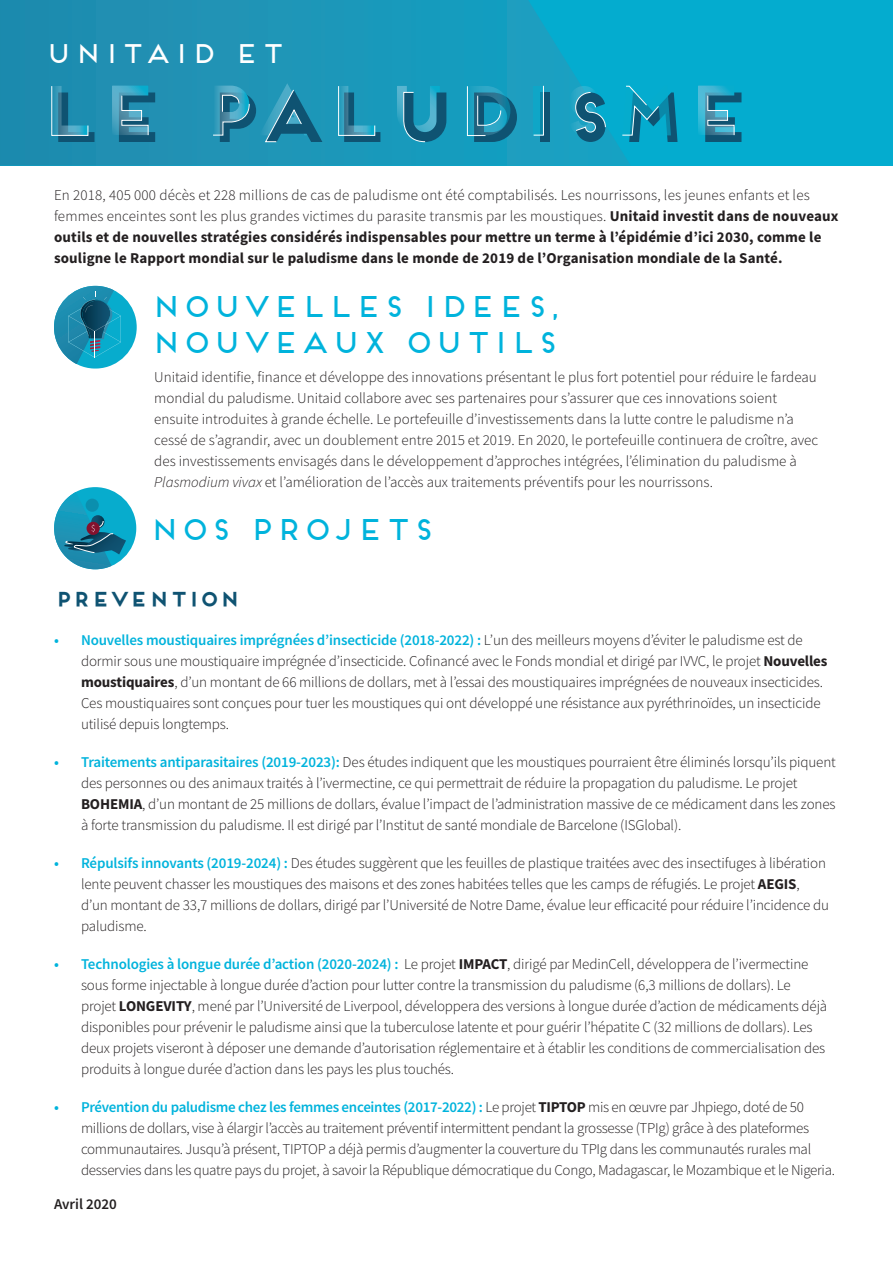
<style>
.page{position:relative;width:893px;height:1263px;background:#fff}
.page>*{position:absolute;margin:0;border:0;box-sizing:border-box;transform-origin:0 0}
.t1{font:30px/36px "Frontage";letter-spacing:-.02em;color:#00b3dc}
.t2{font:27px "Frontage";letter-spacing:.025em;color:#fff}
.t3{font:700 19.5px "Frontage";color:#0f5372}
.t4{font:300 15px/21px "Source Sans Pro";letter-spacing:-.01em;color:#231f20}
.t5{font:700 15px/21px "Source Sans Pro";letter-spacing:.01em;color:#231f20}
.t6{font:600 15px "Source Sans Pro";color:#231f20}
.s1{font-weight:300}
.s2{font-style:italic}
.s3{font-weight:600;color:#00b3dc}
.s4{font-weight:700}
</style>
<div class="page">
<div style="left:0;top:0;width:893px;height:166px;background:#04accf"></div>
<svg style="left:0;top:0;width:630px;height:166px;background:#1997b9"></svg>
<svg style="left:51px;top:86px;width:44px;height:56px;background:#2a88a7"></svg>
<div style="left:540px;top:92px;width:10px;height:50px;background:#0f5372"></div>
<svg style="left:569px;top:86px;width:37px;height:56px;background:#238aa8"></svg>
<svg style="left:112px;top:86px;width:43px;height:56px;background:#378aa7"></svg>
<svg style="left:698px;top:86px;width:43px;height:56px"></svg>
<svg style="left:338px;top:86px;width:42px;height:56px;background:#298fad"></svg>
<svg style="left:213px;top:83px;width:109px;height:59px;background:#2989a8"></svg>
<svg style="left:397px;top:86px;width:49px;height:56px;background:#2487a6"></svg>
<svg style="left:467px;top:86px;width:50px;height:56px"></svg>
<svg style="left:533px;top:85px;width:11px;height:51px"></svg>
<svg style="left:622px;top:86px;width:55px;height:56px"></svg>
<svg style="left:54px;top:487px;width:82px;height:82px"></svg>
<svg style="left:54px;top:286px;width:83px;height:82px"></svg>
<h2 class="t2" style="left:44px;top:38px;width:243px">UNITAID ET</h2>
<p class="t5" style="left:54px;top:184px;width:786px"><span class="s1">En 2018, 405 000 décès et 228 millions de cas de paludisme ont été comptabilisés. Les nourrissons, les jeunes enfants et les femmes enceintes sont les plus grandes victimes du parasite transmis par les moustiques.</span> Unitaid investit dans de nouveaux outils et de nouvelles stratégies considérés indispensables pour mettre un terme à l’épidémie d’ici 2030, comme le souligne le Rapport mondial sur le paludisme dans le monde de 2019 de l’Organisation mondiale de la Santé.</p>
<h1 class="t1" style="left:149px;top:287px;width:413px">NOUVELLES IDEES,<br>NOUVEAUX OUTILS</h1>
<p class="t4" style="left:154px;top:367px;width:665px">Unitaid identifie, finance et développe des innovations présentant le plus fort potentiel pour réduire le fardeau mondial du paludisme. Unitaid collabore avec ses partenaires pour s’assurer que ces innovations soient ensuite introduites à grande échelle. Le portefeuille d’investissements dans la lutte contre le paludisme n’a cessé de s’agrandir, avec un doublement entre 2015 et 2019. En 2020, le portefeuille continuera de croître, avec des investissements envisagés dans le développement d’approches intégrées, l’élimination du paludisme à <span class="s2">Plasmodium vivax</span> et l’amélioration de l’accès aux traitements préventifs pour les nourrissons.</p>
<h1 class="t1" style="left:147px;top:510px;width:289px">NOS PROJETS</h1>
<h3 class="t3" style="left:54px;top:587px;width:187px">PREVENTION</h3>
<p class="t4" style="left:81px;top:629px;width:748px;text-indent:-27px"><span class="s3">• Nouvelles moustiquaires imprégnées d’insecticide (2018-2022) :</span> L’un des meilleurs moyens d’éviter le paludisme est de dormir sous une moustiquaire imprégnée d’insecticide. Cofinancé avec le Fonds mondial et dirigé par IVVC, le projet <span class="s4">Nouvelles moustiquaires</span>, d’un montant de 66 millions de dollars, met à l’essai des moustiquaires imprégnées de nouveaux insecticides.<br>Ces moustiquaires sont conçues pour tuer les moustiques qui ont développé une résistance aux pyréthrinoïdes, un insecticide utilisé depuis longtemps.</p>
<p class="t4" style="left:81px;top:751px;width:756px;text-indent:-27px"><span class="s3">• Traitements antiparasitaires (2019-2023):</span> Des études indiquent que les moustiques pourraient être éliminés lorsqu’ils piquent des personnes ou des animaux traités à l’ivermectine, ce qui permettrait de réduire la propagation du paludisme. Le projet <span class="s4">BOHEMIA</span>, d’un montant de 25 millions de dollars, évalue l’impact de l’administration massive de ce médicament dans les zones à forte transmission du paludisme. Il est dirigé par l’Institut de santé mondiale de Barcelone (ISGlobal).</p>
<p class="t4" style="left:81px;top:852px;width:749px;text-indent:-27px"><span class="s3">• Répulsifs innovants (2019-2024) :</span> Des études suggèrent que les feuilles de plastique traitées avec des insectifuges à libération lente peuvent chasser les moustiques des maisons et des zones habitées telles que les camps de réfugiés. Le projet <span class="s4">AEGIS</span>, d’un montant de 33,7 millions de dollars, dirigé par l’Université de Notre Dame, évalue leur efficacité pour réduire l’incidence du paludisme.</p>
<p class="t4" style="left:81px;top:953px;width:748px;text-indent:-27px"><span class="s3">• Technologies à longue durée d’action (2020-2024) :</span> Le projet <span class="s4">IMPACT</span>, dirigé par MedinCell, développera de l’ivermectine sous forme injectable à longue durée d’action pour lutter contre la transmission du paludisme (6,3 millions de dollars). Le projet <span class="s4">LONGEVITY</span>, mené par l’Université de Liverpool, développera des versions à longue durée d’action de médicaments déjà disponibles pour prévenir le paludisme ainsi que la tuberculose latente et pour guérir l’hépatite C (32 millions de dollars). Les deux projets viseront à déposer une demande d’autorisation réglementaire et à établir les conditions de commercialisation des produits à longue durée d’action dans les pays les plus touchés.</p>
<p class="t4" style="left:81px;top:1096px;width:756px;text-indent:-27px"><span class="s3">• Prévention du paludisme chez les femmes enceintes (2017-2022) :</span> Le projet <span class="s4">TIPTOP</span> mis en œuvre par Jhpiego, doté de 50 millions de dollars, vise à élargir l’accès au traitement préventif intermittent pendant la grossesse (TPIg) grâce à des plateformes communautaires. Jusqu’à présent, TIPTOP a déjà permis d’augmenter la couverture du TPIg dans les communautés rurales mal desservies dans les quatre pays du projet, à savoir la République démocratique du Congo, Madagascar, le Mozambique et le Nigeria.</p>
<p class="t6" style="left:54px;top:1194px;width:64px">Avril 2020</p>
</div>
